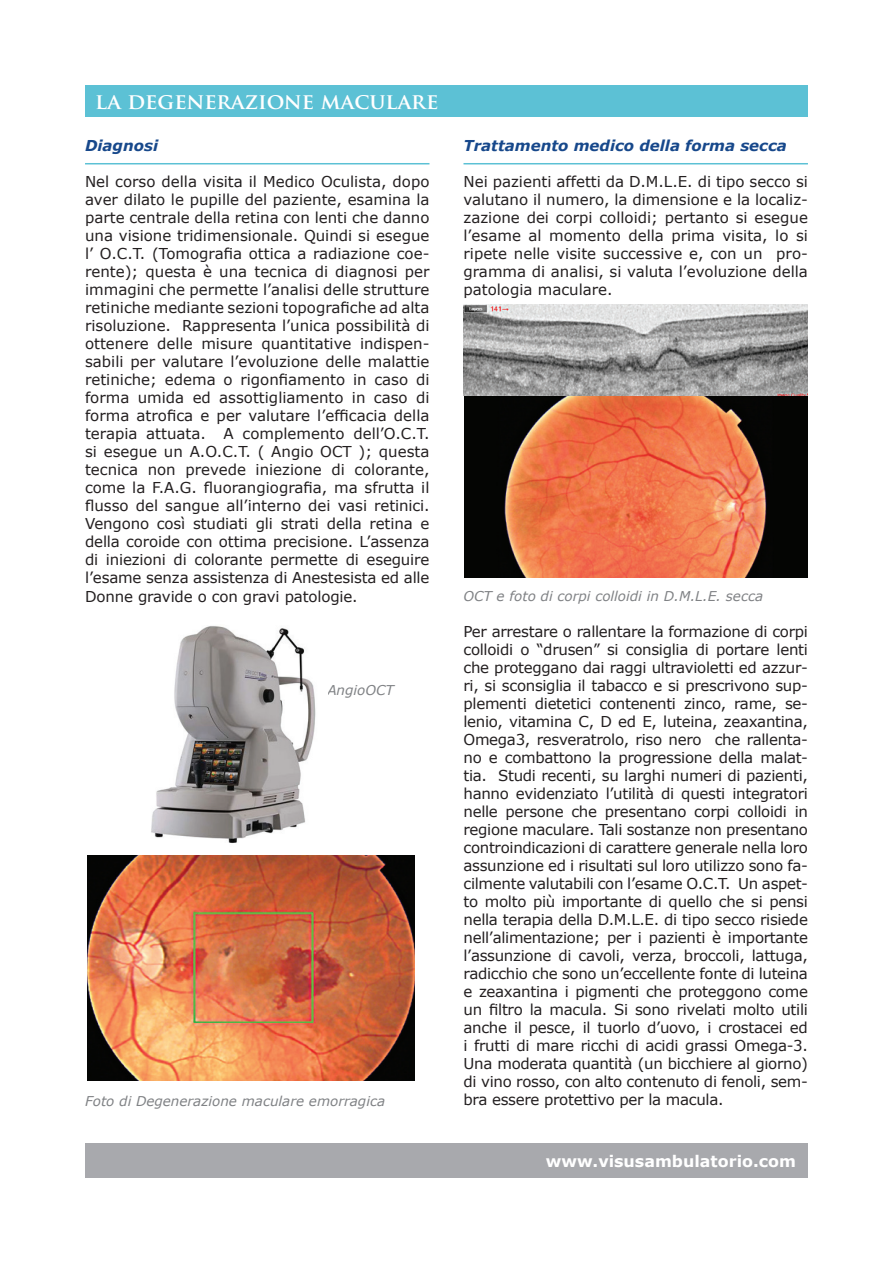
<style>
.page{position:relative;width:893px;height:1263px;background:#fff}
.page>*{position:absolute;margin:0;border:0;box-sizing:border-box;transform-origin:0 0}
.t1{font:700 21.45px "Trajan Pro";color:#fff}
.t2{font:700 15.9px "Verdana";color:#fff}
.t3{font:15px/18px "Verdana";letter-spacing:-.01em;color:#231f20;text-align:justify}
.t4{font:italic 700 15px "Verdana";color:#17488b}
.t5{font:italic 13.5px "Verdana";color:#808285}
</style>
<div class="page">
<hr style="left:85px;top:163px;width:344px;height:1px;background:#5cc1d5">
<hr style="left:463px;top:163px;width:345px;height:1px;background:#5cc1d5">
<div style="left:85px;top:85px;width:723px;height:32px;background:#5cc1d5"></div>
<div style="left:85px;top:1143px;width:723px;height:35px;background:#a8a9ad"></div>
<img style="left:87px;top:855px;width:328px;height:226px">
<img style="left:463px;top:304px;width:345px;height:274px">
<img style="left:151px;top:626px;width:165px;height:217px">
<h1 class="t1" style="left:95px;top:88px;width:345px">LA DEGENERAZIONE MACULARE</h1>
<p class="t4" style="left:85px;top:136px;width:75px">Diagnosi</p>
<p class="t3" style="left:85px;top:172px;width:346px">Nel corso della visita il Medico Oculista, dopo aver dilato le pupille del paziente, esamina la parte centrale della retina con lenti che danno una visione tridimensionale. Quindi si esegue l’ O.C.T. (Tomografia ottica a radiazione coe&shy;rente); questa è una tecnica di diagnosi per immagini che permette l’analisi delle strutture retiniche mediante sezioni topografiche ad alta risoluzione. Rappresenta l’unica possibilità di ottenere delle misure quantitative indispen&shy;sabili per valutare l’evoluzione delle malattie retiniche; edema o rigonfiamento in caso di forma umida ed assottigliamento in caso di forma atrofica e per valutare l’efficacia della terapia attuata. A complemento dell’O.C.T. si esegue un A.O.C.T. ( Angio OCT ); questa tecnica non prevede iniezione di colorante, come la F.A.G. fluorangiografia, ma sfrutta il flusso del sangue all’interno dei vasi retinici.<br>Vengono così studiati gli strati della retina e della coroide con ottima precisione. L’assenza di iniezioni di colorante permette di eseguire l’esame senza assistenza di Anestesista ed alle Donne gravide o con gravi patologie.</p>
<p class="t5" style="left:327px;top:682px;width:68px">AngioOCT</p>
<p class="t5" style="left:85px;top:1092px;width:302px">Foto di Degenerazione maculare emorragica</p>
<p class="t4" style="left:463px;top:136px;width:325px">Trattamento medico della forma secca</p>
<p class="t3" style="left:463px;top:172px;width:346px">Nei pazienti affetti da D.M.L.E. di tipo secco si valutano il numero, la dimensione e la localiz&shy;zazione dei corpi colloidi; pertanto si esegue l’esame al momento della prima visita, lo si ripete nelle visite successive e, con un pro&shy;gramma di analisi, si valuta l’evoluzione della patologia maculare.</p>
<p class="t5" style="left:463px;top:587px;width:301px">OCT e foto di corpi colloidi in D.M.L.E. secca</p>
<p class="t3" style="left:463px;top:622px;width:346px">Per arrestare o rallentare la formazione di corpi colloidi o “drusen” si consiglia di portare lenti che proteggano dai raggi ultravioletti ed azzur&shy;ri, si sconsiglia il tabacco e si prescrivono sup&shy;plementi dietetici contenenti zinco, rame, se&shy;lenio, vitamina C, D ed E, luteina, zeaxantina, Omega3, resveratrolo, riso nero che rallenta&shy;no e combattono la progressione della malat&shy;tia. Studi recenti, su larghi numeri di pazienti, hanno evidenziato l’utilità di questi integratori nelle persone che presentano corpi colloidi in regione maculare. Tali sostanze non presentano controindicazioni di carattere generale nella loro assunzione ed i risultati sul loro utilizzo sono fa&shy;cilmente valutabili con l’esame O.C.T. Un aspet&shy;to molto più importante di quello che si pensi nella terapia della D.M.L.E. di tipo secco risiede nell’alimentazione; per i pazienti è importante l’assunzione di cavoli, verza, broccoli, lattuga, radicchio che sono un’eccellente fonte di luteina e zeaxantina i pigmenti che proteggono come un filtro la macula. Si sono rivelati molto utili anche il pesce, il tuorlo d’uovo, i crostacei ed i frutti di mare ricchi di acidi grassi Omega-3.<br>Una moderata quantità (un bicchiere al giorno) di vino rosso, con alto contenuto di fenoli, sem&shy;bra essere protettivo per la macula.</p>
<p class="t2" style="left:546px;top:1150px;width:252px">www.visusambulatorio.com</p>
</div>
